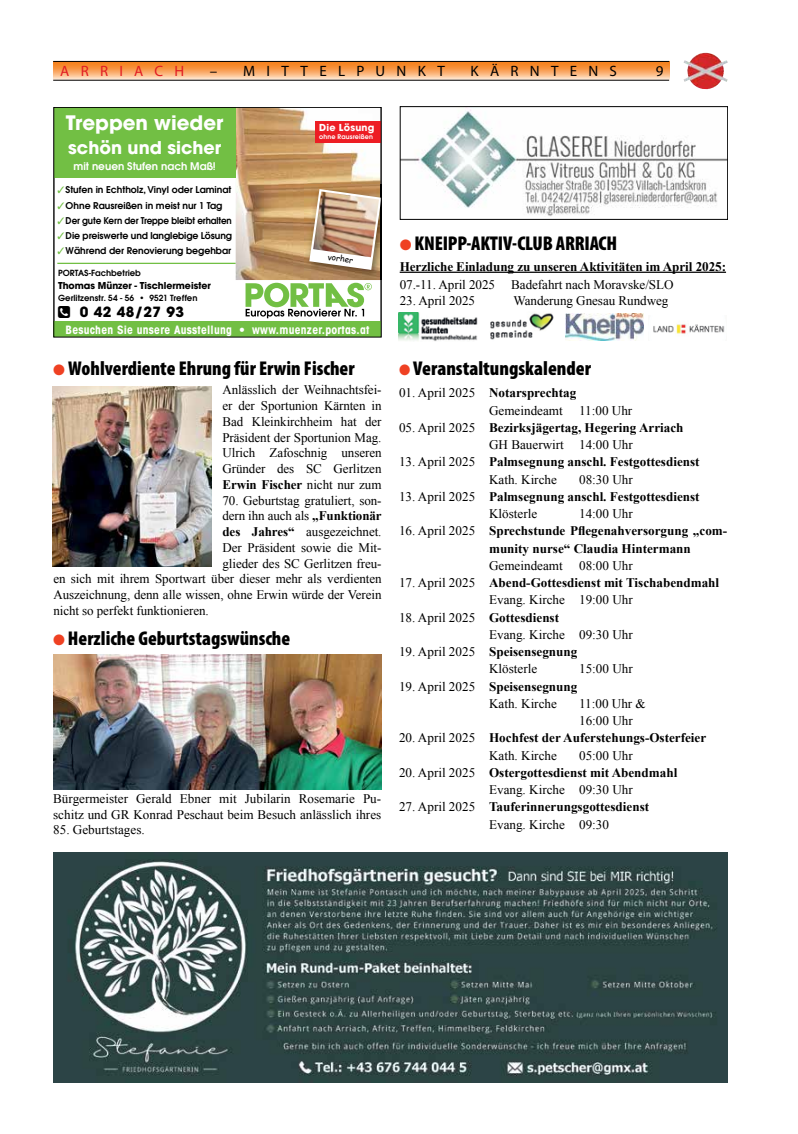
<style>
.page{position:relative;width:798px;height:1134px;background:#fff}
.page>*{position:absolute;margin:0;border:0;box-sizing:border-box;transform-origin:0 0}
.t1{font:900 condensed 20px "Myriad Pro";color:#000}
.t2{font:700 19.88px "Avant Garde";color:#fff}
.t3{font:700 17.5px "Avant Garde";color:#fff}
.t4{font:15px "Myriad Pro";letter-spacing:.75em;color:#000}
.t5{font:15px "Myriad Pro";letter-spacing:.75em;color:#e11b22}
.t6{font:700 14px "Avant Garde";letter-spacing:.03em;color:#000}
.t7{font:13.12px/17.2px "Times New Roman";letter-spacing:-.005em;color:#000}
.t8{font:700 13.12px/17.2px "Times New Roman";color:#000}
.t9{font:700 condensed 11.62px "Avant Garde";letter-spacing:.02em;color:#fff}
.t10{font:700 10.5px "Avant Garde Gothic Itc T";color:#000}
.t11{font:600 10.5px "Avant Garde";color:#fff}
.t12{font:700 9.5px "Avant Garde";letter-spacing:.02em;color:#fff}
.t13{font:600 9.38px "Avant Garde";color:#000}
.t14{font:600 9.38px "Avant Garde Gothic Itc T";color:#000}
.t15{font:600 9.38px "Avant Garde";color:#000;scale:.94 1}
.t16{font:8.25px "Comic Sans MS";color:#000}
.t17{font:600 6.38px "Avant Garde";letter-spacing:.02em;color:#fff}
.s1{color:#72bf44}
.s2{color:#ef4123}
.s3{font-weight:700}
.s4{font-weight:400}
</style>
<div class="page">
<svg style="left:53px;top:62px;width:616px;height:18px;background:#f5a764"></svg>
<hr style="left:53px;top:61px;width:616px;height:1px;background:#000">
<img style="left:683px;top:53px;width:44px;height:36px">
<hr style="left:53px;top:80px;width:616px;height:1px;background:#000">
<img style="left:53px;top:386px;width:159px;height:180px">
<img style="left:53px;top:655px;width:328px;height:134px">
<hr style="left:399px;top:272px;width:326px;height:1px;background:#000">
<img style="left:490px;top:313px;width:64px;height:27px">
<img style="left:398px;top:312px;width:80px;height:29px">
<img style="left:565px;top:314px;width:78px;height:26px">
<img style="left:653px;top:324px;width:72px;height:10px">
<img style="left:53px;top:852px;width:673px;height:230px">
<img style="left:402px;top:109px;width:323px;height:107px">
<div style="left:400px;top:106px;width:327px;height:114px;border:1px solid #000"></div>
<img style="left:235px;top:109px;width:144px;height:171px">
<div style="left:54px;top:321px;width:327px;height:16px;background:#72bf44"></div>
<svg style="left:245px;top:283px;width:126px;height:35px"></svg>
<div style="left:54px;top:107px;width:181px;height:71px;background:#72bf44"></div>
<div style="left:315px;top:121px;width:65px;height:22px;background:#ed1d24"></div>
<hr style="left:57px;top:263px;width:178px;height:1px;background:#72bf44">
<img style="left:304px;top:184px;width:75px;height:95px">
<svg style="left:309px;top:189px;width:70px;height:81px"></svg>
<img style="left:313px;top:191px;width:66px;height:66px">
<div style="left:53px;top:107px;width:328px;height:230px;border:1px solid #000"></div>
<p class="t5" style="left:60px;top:61px;width:125px">ARRIACH</p>
<p class="t4" style="left:210px;top:61px;width:236px">– MITTELPUNKT</p>
<p class="t4" style="left:470px;top:61px;width:148px">KÄRNTENS</p>
<p class="t4" style="left:655px;top:61px;width:9px">9</p>
<h2 class="t2" style="left:66px;top:110px;width:159px">Treppen wieder</h2>
<h3 class="t3" style="left:68px;top:136px;width:154px">schön und sicher</h3>
<p class="t11" style="left:73px;top:159px;width:144px">mit neuen Stufen nach Maß!</p>
<p class="t13" style="left:57px;top:184px;width:175px"><span class="s1">✓</span>Stufen in Echtholz, Vinyl oder Laminat</p>
<p class="t13" style="left:57px;top:199px;width:166px"><span class="s1">✓</span>Ohne Rausreißen in meist nur 1 Tag</p>
<p class="t15" style="left:57px;top:214px;width:187px"><span class="s1">✓</span>Der gute Kern der Treppe bleibt erhalten</p>
<p class="t13" style="left:57px;top:229px;width:176px"><span class="s1">✓</span>Die preiswerte und langlebige Lösung</p>
<p class="t13" style="left:57px;top:244px;width:175px"><span class="s1">✓</span>Während der Renovierung begehbar</p>
<p class="t12" style="left:319px;top:122px;width:57px">Die Lösung</p>
<p class="t17" style="left:319px;top:133px;width:55px">ohne Rausreißen</p>
<p class="t16" style="left:328px;top:251px;width:27px;rotate:8deg">vorher</p>
<p class="t14" style="left:58px;top:268px;width:84px">PORTAS-Fachbetrieb</p>
<p class="t10" style="left:58px;top:279px;width:154px">Thomas Münzer - Tischlermeister</p>
<p class="t14" style="left:58px;top:292px;width:141px">Gerlitzenstr. 54 - 56 • 9521 Treffen</p>
<p class="t6" style="left:80px;top:303px;width:106px">0 42 48/27 93</p>
<p class="t9" style="left:66px;top:322px;width:305px">Besuchen Sie unsere Ausstellung • www.muenzer.portas.at</p>
<h1 class="t1" style="left:53px;top:356px;width:303px"><span class="s2">●</span> Wohlverdiente Ehrung für Erwin Fischer</h1>
<p class="t7" style="left:222px;top:382px;width:160px;line-height:15.8px;text-align:justify">Anlässlich der Weihnachtsfei&shy;er der Sportunion Kärnten in Bad Kleinkirchheim hat der Präsident der Sportunion Mag.<br>Ulrich Zafoschnig unseren Gründer des SC Gerlitzen <span class="s3">Erwin Fischer</span> nicht nur zum</p>
<p class="t7" style="left:222px;top:491px;width:160px">70. Geburtstag gratuliert, son-</p>
<p class="t7" style="left:222px;top:507px;width:161px">dern ihn auch als <span class="s3">„Funktionär</span></p>
<p class="t7" style="left:222px;top:523px;width:160px"><span class="s3">des Jahres“</span> ausgezeichnet.</p>
<p class="t7" style="left:222px;top:539px;width:160px">Der Präsident sowie die Mit-</p>
<p class="t7" style="left:222px;top:554px;width:160px">glieder des SC Gerlitzen freu-</p>
<p class="t7" style="left:53px;top:570px;width:329px">en sich mit ihrem Sportwart über dieser mehr als verdienten</p>
<p class="t7" style="left:53px;top:586px;width:329px">Auszeichnung, denn alle wissen, ohne Erwin würde der Verein</p>
<p class="t7" style="left:53px;top:602px;width:157px">nicht so perfekt funktionieren.</p>
<h1 class="t1" style="left:53px;top:625px;width:239px"><span class="s2">●</span> Herzliche Geburtstagswünsche</h1>
<p class="t7" style="left:53px;top:790px;width:329px;line-height:15.8px">Bürgermeister Gerald Ebner mit Jubilarin Rosemarie Pu&shy;schitz und GR Konrad Peschaut beim Besuch anlässlich ihres</p>
<p class="t7" style="left:53px;top:821px;width:93px">85. Geburtstages.</p>
<h1 class="t1" style="left:399px;top:231px;width:219px"><span class="s2">●</span> KNEIPP-AKTIV-CLUB ARRIACH</h1>
<p class="t8" style="left:399px;top:257px;width:328px">Herzliche Einladung zu unseren Aktivitäten im April 2025:</p>
<p class="t7" style="left:399px;top:276px;width:275px">07.-11. April 2025 Badefahrt nach Moravske/SLO</p>
<p class="t7" style="left:399px;top:292px;width:77px">23. April 2025</p>
<p class="t7" style="left:513px;top:292px;width:156px">Wanderung Gnesau Rundweg</p>
<h1 class="t1" style="left:399px;top:356px;width:193px"><span class="s2">●</span> Veranstaltungskalender</h1>
<p class="t7" style="left:489px;top:384px;width:145px;text-indent:-90px">01. April 2025 <span class="s3">Notarsprechtag<br></span>Gemeindeamt 11:00 Uhr</p>
<p class="t7" style="left:489px;top:419px;width:196px;text-indent:-90px">05. April 2025 <span class="s3">Bezirksjägertag, Hegering Arriach<br></span>GH Bauerwirt 14:00 Uhr</p>
<p class="t8" style="left:489px;top:453px;width:212px;text-indent:-90px"><span class="s4">13. April 2025</span> Palmsegnung anschl. Festgottesdienst<br><span class="s4">Kath. Kirche</span></p>
<p class="t7" style="left:579px;top:470px;width:55px">08:30 Uhr</p>
<p class="t8" style="left:489px;top:487px;width:212px;text-indent:-90px"><span class="s4">13. April 2025</span> Palmsegnung anschl. Festgottesdienst<br><span class="s4">Klösterle</span></p>
<p class="t7" style="left:579px;top:505px;width:55px">14:00 Uhr</p>
<p class="t8" style="left:489px;top:522px;width:239px;text-indent:-90px"><span class="s4">16. April 2025</span> Sprechstunde Pflegenahversorgung „com&shy;munity nurse“ Claudia Hintermann</p>
<p class="t7" style="left:489px;top:557px;width:145px">Gemeindeamt 08:00 Uhr</p>
<p class="t8" style="left:399px;top:574px;width:321px;text-align:center"><span class="s4">17. April 2025</span> Abend-Gottesdienst mit Tischabendmahl<br><span class="s4">Evang. Kirche 19:00 Uhr</span></p>
<p class="t7" style="left:489px;top:608px;width:145px;text-indent:-90px">18. April 2025 <span class="s3">Gottesdienst<br></span>Evang. Kirche 09:30 Uhr</p>
<p class="t7" style="left:489px;top:643px;width:90px;text-indent:-90px">19. April 2025 <span class="s3">Speisensegnung<br></span>Klösterle</p>
<p class="t7" style="left:579px;top:660px;width:55px">15:00 Uhr</p>
<p class="t7" style="left:489px;top:677px;width:90px;text-indent:-90px">19. April 2025 <span class="s3">Speisensegnung<br></span>Kath. Kirche</p>
<p class="t7" style="left:579px;top:695px;width:68px">11:00 Uhr &amp;<br>16:00 Uhr</p>
<p class="t8" style="left:489px;top:729px;width:219px;text-indent:-90px"><span class="s4">20. April 2025</span> Hochfest der Auferstehungs-Osterfeier<br><span class="s4">Kath. Kirche</span></p>
<p class="t7" style="left:579px;top:746px;width:55px">05:00 Uhr</p>
<p class="t7" style="left:489px;top:764px;width:190px;text-indent:-90px">20. April 2025 <span class="s3">Ostergottesdienst mit Abendmahl<br></span>Evang. Kirche 09:30 Uhr</p>
<p class="t7" style="left:489px;top:798px;width:161px;text-indent:-90px">27. April 2025 <span class="s3">Tauferinnerungsgottesdienst<br></span>Evang. Kirche 09:30</p>
</div>
